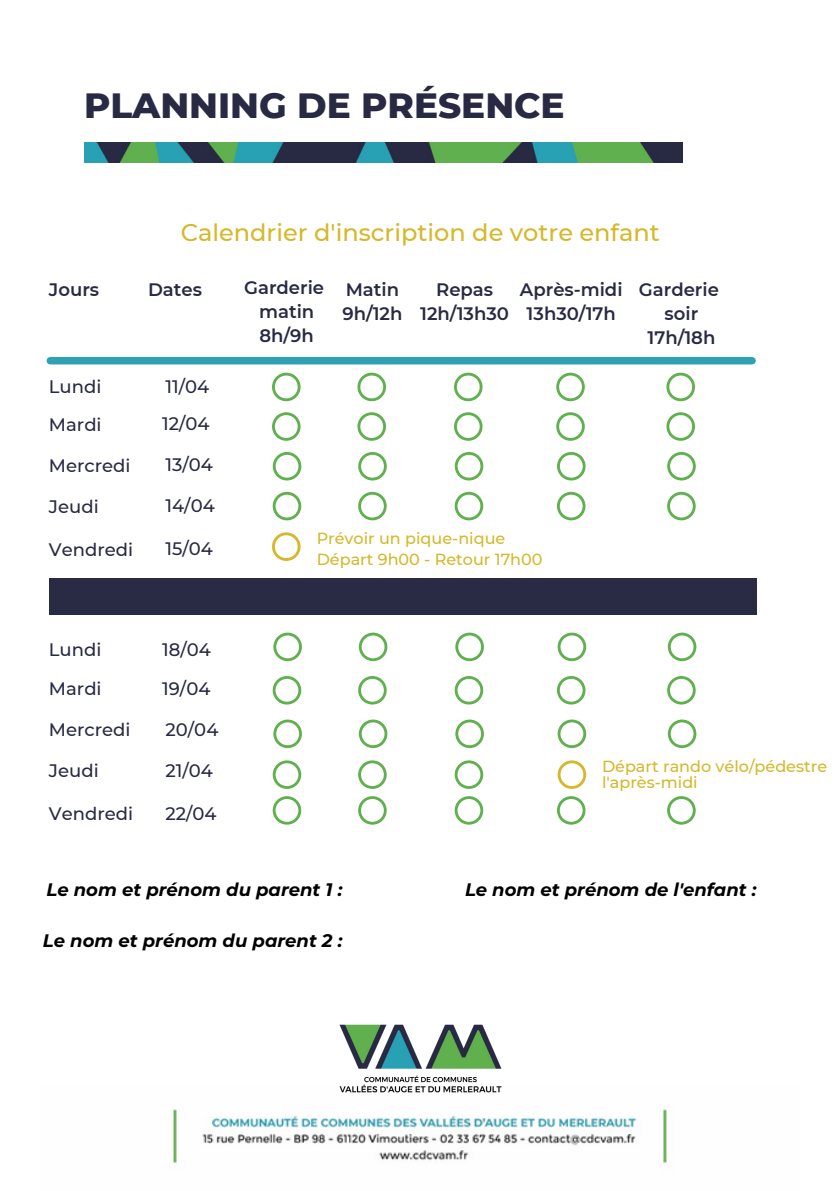
<style>
.page{position:relative;width:839px;height:1191px;background:#fff}
.page>*{position:absolute;margin:0;border:0;box-sizing:border-box;transform-origin:0 0}
.t1{font:800 35.8px "Montserrat";color:#282a43}
.t2{font:500 24px "Montserrat";color:#d5b82b}
.t3{font:500 18px "Montserrat";color:#282a43}
.t4{font:600 18px "Montserrat";color:#282a43}
.t5{font:italic 700 18px "Montserrat";color:#000}
.t6{font:500 16px "Montserrat";color:#d5b82b}
</style>
<div class="page">
<img style="left:84px;top:143px;width:598px;height:19px">
<img style="left:173px;top:1109px;width:494px;height:54px">
<img style="left:317px;top:1024px;width:207px;height:92px">
<div style="left:49px;top:579px;width:707px;height:36px;background:#292a43"></div>
<div style="left:50px;top:357px;width:702px;height:7px;background:#2ea1b4"></div>
<svg style="left:272px;top:373px;width:28px;height:28px"></svg>
<svg style="left:272px;top:412px;width:28px;height:29px"></svg>
<svg style="left:273px;top:492px;width:28px;height:28px"></svg>
<svg style="left:272px;top:532px;width:28px;height:29px"></svg>
<svg style="left:357px;top:373px;width:29px;height:28px"></svg>
<svg style="left:357px;top:412px;width:29px;height:29px"></svg>
<svg style="left:358px;top:492px;width:28px;height:28px"></svg>
<svg style="left:454px;top:373px;width:28px;height:28px"></svg>
<svg style="left:454px;top:412px;width:28px;height:29px"></svg>
<svg style="left:454px;top:492px;width:29px;height:28px"></svg>
<svg style="left:556px;top:373px;width:28px;height:28px"></svg>
<svg style="left:556px;top:412px;width:28px;height:29px"></svg>
<svg style="left:557px;top:492px;width:28px;height:28px"></svg>
<svg style="left:666px;top:373px;width:29px;height:28px"></svg>
<svg style="left:666px;top:412px;width:29px;height:29px"></svg>
<svg style="left:667px;top:492px;width:28px;height:28px"></svg>
<svg style="left:273px;top:676px;width:28px;height:29px"></svg>
<svg style="left:273px;top:720px;width:29px;height:28px"></svg>
<svg style="left:273px;top:796px;width:28px;height:29px"></svg>
<svg style="left:358px;top:676px;width:28px;height:29px"></svg>
<svg style="left:359px;top:720px;width:28px;height:28px"></svg>
<svg style="left:358px;top:796px;width:28px;height:29px"></svg>
<svg style="left:454px;top:676px;width:29px;height:29px"></svg>
<svg style="left:455px;top:720px;width:29px;height:28px"></svg>
<svg style="left:454px;top:796px;width:29px;height:29px"></svg>
<svg style="left:557px;top:676px;width:28px;height:29px"></svg>
<svg style="left:557px;top:720px;width:29px;height:28px"></svg>
<svg style="left:557px;top:796px;width:28px;height:29px"></svg>
<svg style="left:667px;top:676px;width:28px;height:29px"></svg>
<svg style="left:667px;top:720px;width:29px;height:28px"></svg>
<svg style="left:667px;top:796px;width:28px;height:29px"></svg>
<svg style="left:273px;top:633px;width:29px;height:28px"></svg>
<svg style="left:359px;top:633px;width:28px;height:28px"></svg>
<svg style="left:455px;top:633px;width:29px;height:28px"></svg>
<svg style="left:557px;top:633px;width:29px;height:28px"></svg>
<svg style="left:667px;top:633px;width:29px;height:28px"></svg>
<svg style="left:273px;top:452px;width:28px;height:29px"></svg>
<svg style="left:358px;top:452px;width:29px;height:29px"></svg>
<svg style="left:454px;top:452px;width:29px;height:29px"></svg>
<svg style="left:557px;top:452px;width:28px;height:29px"></svg>
<svg style="left:667px;top:452px;width:28px;height:29px"></svg>
<svg style="left:557px;top:760px;width:29px;height:29px"></svg>
<svg style="left:273px;top:760px;width:28px;height:29px"></svg>
<svg style="left:358px;top:760px;width:28px;height:29px"></svg>
<svg style="left:454px;top:760px;width:29px;height:29px"></svg>
<p class="t1" style="left:84px;top:83px;width:482px">PLANNING DE PRÉSENCE</p>
<p class="t2" style="left:181px;top:217px;width:480px">Calendrier d'inscription de votre enfant</p>
<p class="t4" style="left:49px;top:279px;width:52px">Jours</p>
<p class="t4" style="left:148px;top:279px;width:55px">Dates</p>
<p class="t4" style="left:244px;top:277px;width:81px">Garderie</p>
<p class="t4" style="left:259px;top:301px;width:57px">matin</p>
<p class="t4" style="left:259px;top:325px;width:56px">8h/9h</p>
<p class="t4" style="left:346px;top:279px;width:55px">Matin</p>
<p class="t4" style="left:342px;top:303px;width:62px">9h/12h</p>
<p class="t4" style="left:436px;top:279px;width:58px">Repas</p>
<p class="t4" style="left:420px;top:303px;width:90px">12h/13h30</p>
<p class="t4" style="left:520px;top:279px;width:104px">Après-midi</p>
<p class="t4" style="left:526px;top:303px;width:91px">13h30/17h</p>
<p class="t3" style="left:49px;top:375px;width:54px">Lundi</p>
<p class="t3" style="left:49px;top:414px;width:54px">Mardi</p>
<p class="t3" style="left:49px;top:455px;width:83px">Mercredi</p>
<p class="t3" style="left:49px;top:495px;width:51px">Jeudi</p>
<p class="t3" style="left:49px;top:539px;width:86px">Vendredi</p>
<p class="t3" style="left:165px;top:375px;width:45px">11/04</p>
<p class="t3" style="left:162px;top:413px;width:49px">12/04</p>
<p class="t3" style="left:165px;top:453px;width:49px">13/04</p>
<p class="t3" style="left:165px;top:494px;width:51px">14/04</p>
<p class="t3" style="left:165px;top:538px;width:49px">15/04</p>
<p class="t6" style="left:317px;top:528px;width:190px">Prévoir un pique-nique</p>
<p class="t6" style="left:317px;top:550px;width:227px">Départ 9h00 - Retour 17h00</p>
<p class="t4" style="left:639px;top:279px;width:81px">Garderie</p>
<p class="t4" style="left:664px;top:303px;width:35px">soir</p>
<p class="t4" style="left:647px;top:327px;width:69px">17h/18h</p>
<p class="t3" style="left:49px;top:639px;width:54px">Lundi</p>
<p class="t3" style="left:49px;top:678px;width:54px">Mardi</p>
<p class="t3" style="left:49px;top:718px;width:83px">Mercredi</p>
<p class="t3" style="left:49px;top:759px;width:51px">Jeudi</p>
<p class="t3" style="left:49px;top:803px;width:86px">Vendredi</p>
<p class="t3" style="left:162px;top:639px;width:50px">18/04</p>
<p class="t3" style="left:162px;top:678px;width:50px">19/04</p>
<p class="t3" style="left:165px;top:718px;width:54px">20/04</p>
<p class="t3" style="left:165px;top:759px;width:49px">21/04</p>
<p class="t3" style="left:165px;top:803px;width:53px">22/04</p>
<p class="t6" style="left:602px;top:757px;width:227px">Départ rando vélo/pédestre</p>
<p class="t6" style="left:602px;top:773px;width:97px">l'après-midi</p>
<p class="t5" style="left:47px;top:879px;width:297px">Le nom et prénom du parent 1 :</p>
<p class="t5" style="left:465px;top:879px;width:293px">Le nom et prénom de l'enfant :</p>
<p class="t5" style="left:43px;top:929px;width:301px">Le nom et prénom du parent 2 :</p>
</div>
